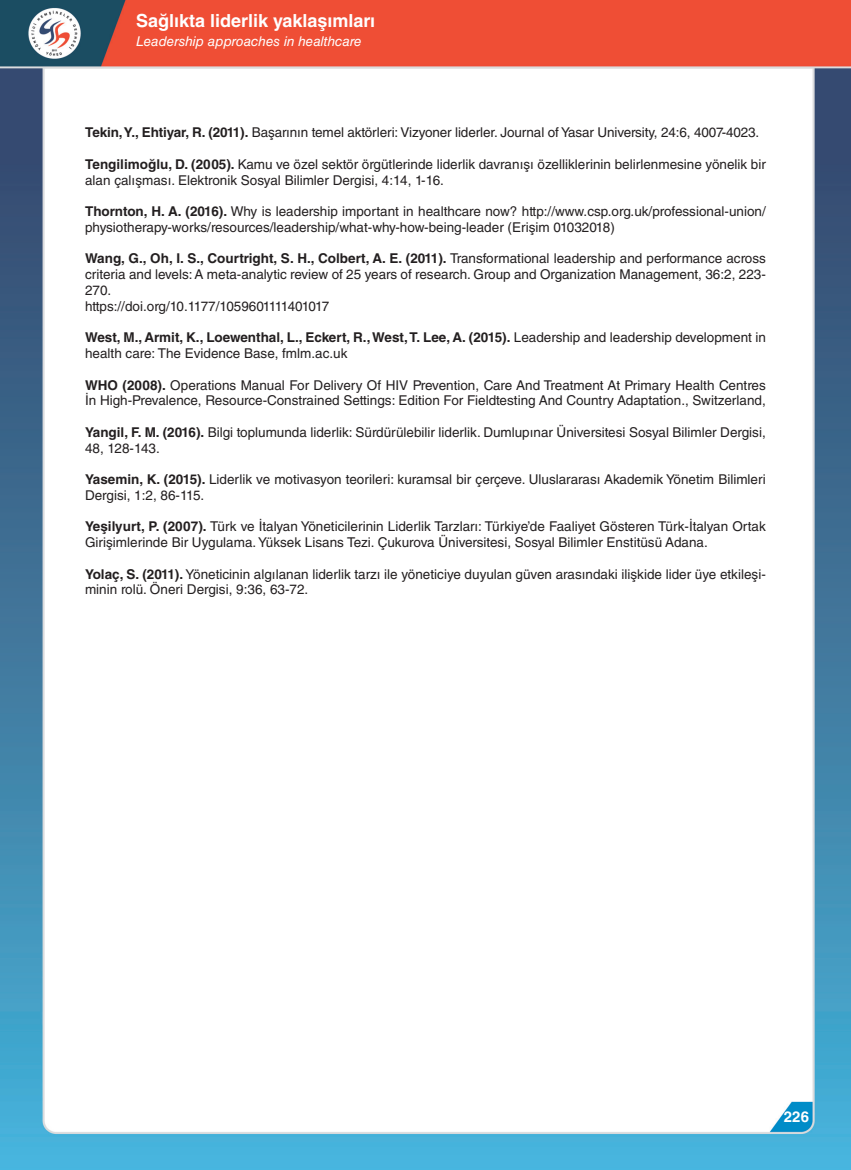
<style>
.page{position:relative;width:851px;height:1170px;background:#fff}
.page>*{position:absolute;margin:0;border:0;box-sizing:border-box;transform-origin:0 0}
.t1{font:700 18px "Helvetica LT Std";color:#fff}
.t2{font:700 15px "Helvetica LT Std";color:#fff}
.t3{font:13.5px/15.8px "Helvetica LT Std";color:#231f20}
.t4{font:italic 13.5px "Helvetica LT Std";color:#fff}
.s1{font-weight:700}
</style>
<div class="page">
<img style="left:0;top:0;width:850px;height:1169px">
<h1 class="t1" style="left:136px;top:9px;width:240px">Sağlıkta liderlik yaklaşımları</h1>
<p class="t4" style="left:136px;top:33px;width:227px">Leadership approaches in healthcare</p>
<p class="t3" style="left:85px;top:125px;width:675px"><span class="s1">Tekin, Y., Ehtiyar, R. (2011).</span> Başarının temel aktörleri: Vizyoner liderler. Journal of Yasar University, 24:6, 4007-4023.</p>
<p class="t3" style="left:85px;top:156px;width:682px"><span class="s1">Tengilimoğlu, D. (2005).</span> Kamu ve özel sektör örgütlerinde liderlik davranışı özelliklerinin belirlenmesine yönelik bir alan çalışması. Elektronik Sosyal Bilimler Dergisi, 4:14, 1-16.</p>
<p class="t3" style="left:85px;top:203px;width:682px"><span class="s1">Thornton, H. A. (2016).</span> Why is leadership important in healthcare now? http://www.csp.org.uk/professional-union/ physiotherapy-works/resources/leadership/what-why-how-being-leader (Erişim 01032018)</p>
<p class="t3" style="left:85px;top:251px;width:682px"><span class="s1">Wang, G., Oh, I. S., Courtright, S. H., Colbert, A. E. (2011).</span> Transformational leadership and performance across criteria and levels:A meta-analytic review of 25 years of research. Group and Organization Management, 36:2, 223- 270.<br>https://doi.org/10.1177/1059601111401017</p>
<p class="t3" style="left:85px;top:329px;width:682px"><span class="s1">West, M., Armit, K., Loewenthal, L., Eckert, R., West, T. Lee, A. (2015).</span> Leadership and leadership development in health care: The Evidence Base, fmlm.ac.uk</p>
<p class="t3" style="left:85px;top:377px;width:682px"><span class="s1">WHO (2008).</span> Operations Manual For Delivery Of HIV Prevention, Care And Treatment At Primary Health Centres<br>İn High-Prevalence, Resource-Constrained Settings: Edition For Fieldtesting And Country Adaptation., Switzerland,</p>
<p class="t3" style="left:85px;top:424px;width:682px"><span class="s1">Yangil, F. M. (2016).</span> Bilgi toplumunda liderlik: Sürdürülebilir liderlik. Dumlupınar Üniversitesi Sosyal Bilimler Dergisi,<br>48, 128-143.</p>
<p class="t3" style="left:85px;top:471px;width:682px"><span class="s1">Yasemin, K. (2015).</span> Liderlik ve motivasyon teorileri: kuramsal bir çerçeve. Uluslararası Akademik Yönetim Bilimleri<br>Dergisi, 1:2, 86-115.</p>
<p class="t3" style="left:85px;top:518px;width:682px"><span class="s1">Yeşilyurt, P. (2007).</span> Türk ve İtalyan Yöneticilerinin Liderlik Tarzları: Türkiye’de Faaliyet Gösteren Türk-İtalyan Ortak<br>Girişimlerinde Bir Uygulama. Yüksek Lisans Tezi. Çukurova Üniversitesi, Sosyal Bilimler Enstitüsü Adana.</p>
<p class="t3" style="left:85px;top:566px;width:682px"><span class="s1">Yolaç, S. (2011).</span> Yöneticinin algılanan liderlik tarzı ile yöneticiye duyulan güven arasındaki ilişkide lider üye etkileşi&shy;minin rolü. Öneri Dergisi, 9:36, 63-72.</p>
<p class="t2" style="left:783px;top:1107px;width:27px">226</p>
</div>
